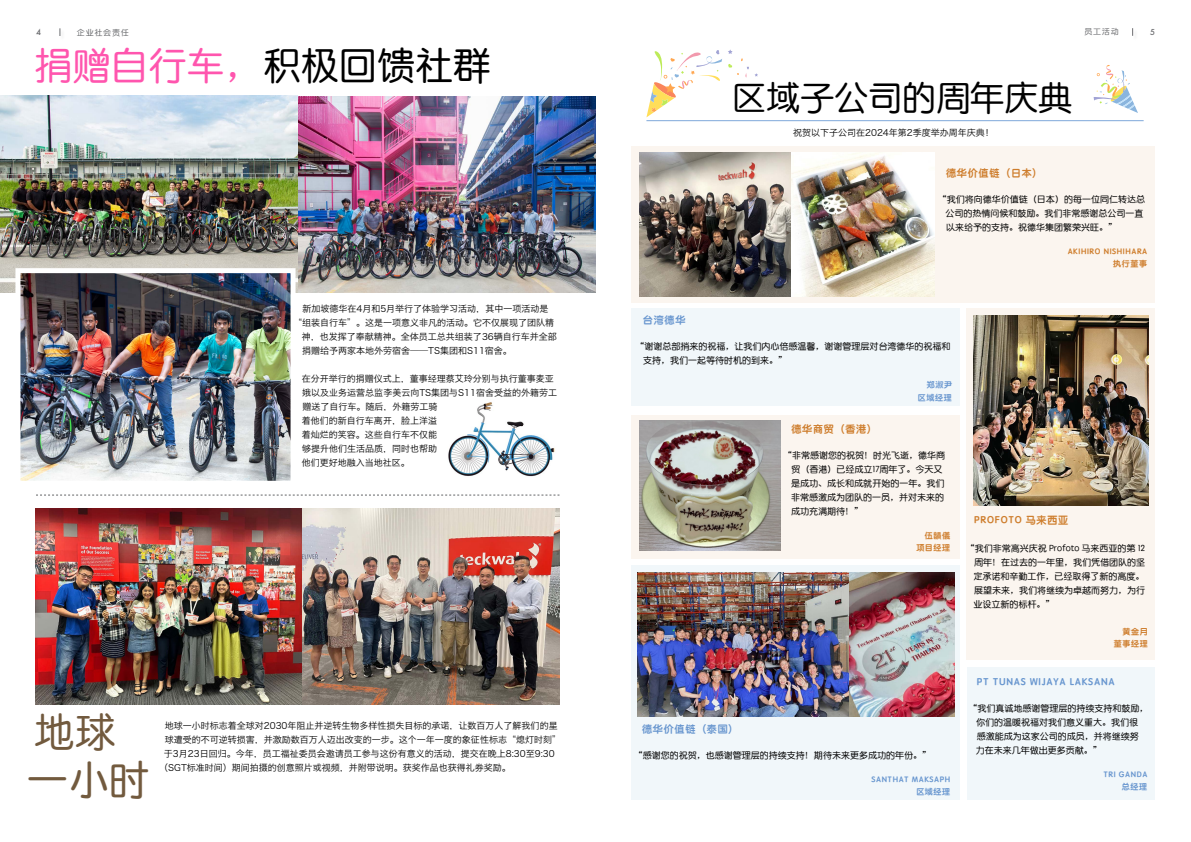
<style>
.page{position:relative;width:1191px;height:842px;background:#fff}
.page>*{position:absolute;margin:0;border:0;box-sizing:border-box;transform-origin:0 0}
.t1{font:40.6px/48.8px "ST Yuanti SC Regular";color:#725a3e}
.t2{font:38px "ST Yuanti SC Regular";color:#ff55ae}
.t3{font:34px "ST Yuanti SC Regular";color:#000}
.t4{font:10px "ST Yuanti SC Bold";letter-spacing:.08em;color:#6896cf}
.t5{font:10px "ST Yuanti SC Bold";letter-spacing:.08em;color:#ce7d2c}
.t6{font:9px/14px "Hiragino Sans GB W3";color:#000}
.t7{font:9px/14px "ST Yuanti SC Regular";color:#000}
.t8{font:8px/12.2px "ST Yuanti SC Bold";letter-spacing:.08em;color:#6896cf;text-align:right}
.t9{font:8px/12.2px "ST Yuanti SC Bold";letter-spacing:.08em;color:#ce7d2c;text-align:right}
.t10{font:8px "ST Yuanti SC Regular";letter-spacing:.1em;color:#6d6e71}
.t11{font:500 8px "Futura";color:#6d6e71}
.s1{color:#000}
</style>
<div class="page">
<img style="left:295px;top:97px;width:292px;height:196px">
<svg style="left:36px;top:495px;width:523px;height:1px"></svg>
<img style="left:0;top:96px;width:297px;height:196px">
<img style="left:35px;top:508px;width:524px;height:196px">
<img style="left:21px;top:274px;width:268px;height:206px">
<div style="left:15px;top:268px;width:280px;height:218px;border:5px solid #fff"></div>
<div style="left:59px;top:28px;width:7px;height:13px;background:#000;opacity:.11"></div>
<img style="left:448px;top:402px;width:107px;height:75px">
<div style="left:631px;top:566px;width:329px;height:234px;background:#f1f7fa"></div>
<div style="left:967px;top:667px;width:188px;height:133px;background:#f1f7fa"></div>
<div style="left:631px;top:415px;width:329px;height:144px;background:#fbf5ef"></div>
<div style="left:631px;top:308px;width:329px;height:98px;background:#f1f7fa"></div>
<div style="left:631px;top:147px;width:524px;height:156px;background:#fbf5ef"></div>
<img style="left:587px;top:97px;width:8px;height:196px">
<hr style="left:646px;top:120px;width:497px;height:1px;background:#7fa8da">
<img style="left:639px;top:153px;width:152px;height:143px">
<img style="left:791px;top:153px;width:143px;height:143px">
<img style="left:639px;top:421px;width:141px;height:130px">
<svg style="left:646px;top:50px;width:76px;height:67px"></svg>
<svg style="left:728px;top:49px;width:30px;height:29px"></svg>
<svg style="left:1093px;top:65px;width:45px;height:48px"></svg>
<div style="left:1131px;top:28px;width:7px;height:13px;background:#000;opacity:.11"></div>
<div style="left:967px;top:308px;width:188px;height:352px;background:#fbf5ef"></div>
<img style="left:973px;top:315px;width:175px;height:191px">
<img style="left:637px;top:573px;width:317px;height:143px">
<p class="t11" style="left:36px;top:26px;width:6px">4</p>
<p class="t10" style="left:77px;top:28px;width:53px">企业社会责任</p>
<h2 class="t2" style="left:35px;top:43px;width:457px">捐赠自行车，<span class="s1">积极回馈社群</span></h2>
<p class="t6" style="left:302px;top:301px;width:247px">新加坡德华在4月和5月举行了体验学习活动，其中一项活动是</p>
<p class="t6" style="left:293px;top:315px;width:263px">“组装自行车”。这是一项意义非凡的活动。它不仅展现了团队精</p>
<p class="t6" style="left:302px;top:329px;width:256px">神，也发挥了奉献精神。全体员工总共组装了36辆自行车并全部</p>
<p class="t6" style="left:302px;top:343px;width:211px">捐赠给予两家本地外劳宿舍——TS集团和S11宿舍。</p>
<p class="t6" style="left:302px;top:371px;width:257px">在分开举行的捐赠仪式上，董事经理蔡艾玲分别与执行董事麦亚娥以及业务运营总监李美云向TS集团与S11宿舍受益的外籍劳工赠送了自行车。随后，外籍劳工骑<br>着他们的新自行车离开，脸上洋溢<br>着灿烂的笑容。这些自行车不仅能<br>够提升他们生活品质，同时也帮助<br>他们更好地融入当地社区。</p>
<h1 class="t1" style="left:28px;top:705px;width:123px">地球一小时</h1>
<p class="t6" style="left:165px;top:719px;width:394px">地球一小时标志着全球对2030年阻止并逆转生物多样性损失目标的承诺，让数百万人了解我们的星</p>
<p class="t6" style="left:165px;top:733px;width:398px">球遭受的不可逆转损害，并激励数百万人迈出改变的一步。这个一年一度的象征性标志“熄灯时刻”</p>
<p class="t6" style="left:164px;top:747px;width:392px">于3月23日回归。今年，员工福祉委员会邀请员工参与这份有意义的活动，提交在晚上8:30至9:30</p>
<p class="t6" style="left:159px;top:761px;width:353px">（SGT标准时间）期间拍摄的创意照片或视频，并附带说明。获奖作品也获得礼券奖励。</p>
<p class="t10" style="left:1084px;top:27px;width:36px">员工活动</p>
<p class="t11" style="left:1150px;top:26px;width:6px">5</p>
<h3 class="t3" style="left:732px;top:78px;width:342px">区域子公司的周年庆典</h3>
<p class="t6" style="left:793px;top:125px;width:202px">祝贺以下子公司在2024年第2季度举办周年庆典！</p>
<p class="t5" style="left:946px;top:165px;width:98px">德华价值链（日本）</p>
<p class="t7" style="left:945px;top:192px;width:201px;text-indent:-8px">“我们将向德华价值链（日本）的每一位同仁转达总公司的热情问候和鼓励。我们非常感谢总公司一直以来给予的支持。祝德华集团繁荣兴旺。”</p>
<p class="t9" style="left:1067px;top:245px;width:81px">AKIHIRO NISHIHARA执行董事</p>
<p class="t4" style="left:643px;top:312px;width:44px">台湾德华</p>
<p class="t7" style="left:643px;top:339px;width:309px;text-indent:-8px">“谢谢总部捎来的祝福，让我们内心倍感温馨，谢谢管理层对台湾德华的祝福和支持，我们一起等待时机的到来。”</p>
<p class="t8" style="left:917px;top:378px;width:36px">郑淑尹区域经理</p>
<p class="t5" style="left:791px;top:421px;width:87px">德华商贸（香港）</p>
<p class="t7" style="left:791px;top:447px;width:156px;text-indent:-8px">“非常感谢您的祝贺！时光飞逝，德华商贸（香港）已经成立17周年了。今天又是成功、成长和成就开始的一年。我们非常感激成为团队的一员，并对未来的成功充满期待！”</p>
<p class="t9" style="left:916px;top:529px;width:35px">伍韻儀项目经理</p>
<p class="t4" style="left:642px;top:721px;width:98px">德华价值链（泰国）</p>
<p class="t7" style="left:634px;top:747px;width:298px">“感谢您的祝贺，也感谢管理层的持续支持！期待未来更多成功的年份。”</p>
<p class="t8" style="left:871px;top:773px;width:80px">SANTHAT MAKSAPH区域经理</p>
<p class="t5" style="left:974px;top:513px;width:95px">PROFOTO 马来西亚</p>
<p class="t7" style="left:973px;top:541px;width:173px;text-align:justify;text-indent:-8px">“我们非常高兴庆祝 Profoto 马来西亚的第 12周年！在过去的一年里，我们凭借团队的坚定承诺和辛勤工作，已经取得了新的高度。展望未来，我们将继续为卓越而努力，为行业设立新的标杆。”</p>
<p class="t9" style="left:1113px;top:625px;width:35px">黄金月董事经理</p>
<p class="t4" style="left:977px;top:674px;width:139px">PT TUNAS WIJAYA LAKSANA</p>
<p class="t7" style="left:976px;top:700px;width:174px;text-indent:-7px">“我们真诚地感谢管理层的持续支持和鼓励，你们的温暖祝福对我们意义重大。我们很感激能成为这家公司的成员，并将继续努力在未来几年做出更多贡献。”</p>
<p class="t8" style="left:1103px;top:768px;width:45px">TRI GANDA总经理</p>
</div>
